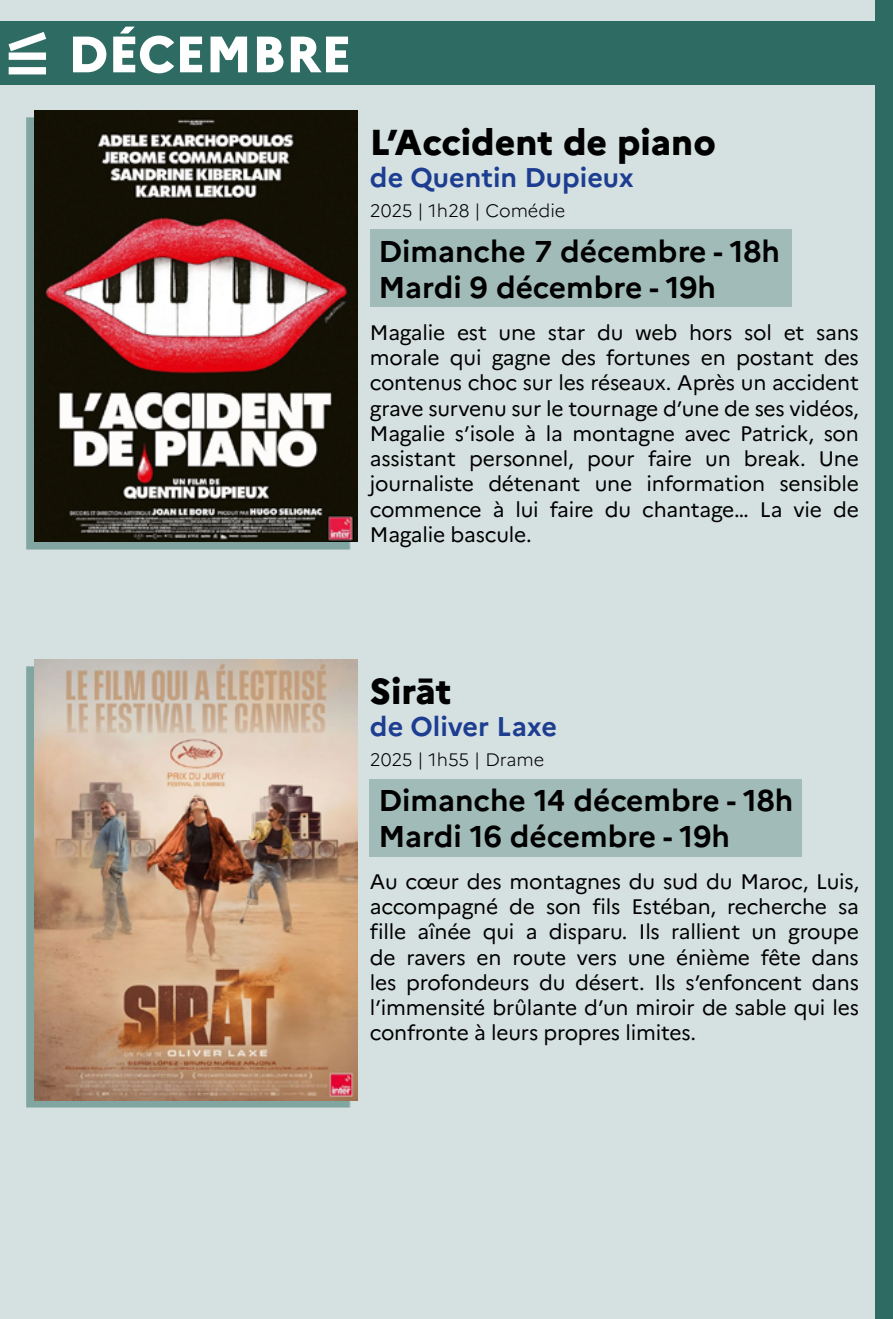
<style>
.page{position:relative;width:893px;height:1319px;background:#fff}
.page>*{position:absolute;margin:0;border:0;box-sizing:border-box;transform-origin:0 0}
.t1{font:800 51px "Marianne";color:#fff}
.t2{font:800 36px "Marianne";color:#000}
.t3{font:700 30px/36px "Marianne";color:#000}
.t4{font:700 27px "Marianne";color:#1d3d91}
.t5{font:21px/25.2px "Marianne";letter-spacing:-.01em;color:#000;text-align:justify}
.t6{font:300 18px "Marianne";color:#000}
</style>
<div class="page">
<div style="left:0;top:0;width:893px;height:1318px;background:#d5e1e0"></div>
<div style="left:876px;top:0;width:17px;height:1318px;background:#2e6b62"></div>
<div style="left:0;top:21px;width:893px;height:64px;background:#2e6b62"></div>
<svg style="left:9px;top:32px;width:37px;height:42px"></svg>
<div style="left:370px;top:779px;width:432px;height:77px;background:#a1bcb8"></div>
<div style="left:27px;top:665px;width:324px;height:442px;background:#2e6b62;opacity:.5"></div>
<img style="left:34px;top:659px;width:323px;height:440px">
<div style="left:370px;top:229px;width:422px;height:77px;background:#a1bcb8"></div>
<div style="left:27px;top:117px;width:324px;height:432px;background:#81a6a1"></div>
<img style="left:34px;top:111px;width:323px;height:431px">
<h1 class="t1" style="left:68px;top:15px;width:285px">DÉCEMBRE</h1>
<h2 class="t2" style="left:370px;top:114px;width:347px">L’Accident de piano</h2>
<p class="t4" style="left:370px;top:156px;width:265px">de Quentin Dupieux</p>
<p class="t6" style="left:370px;top:197px;width:197px">2025 | 1h28 | Comédie</p>
<h3 class="t3" style="left:378px;top:230px;width:403px">Dimanche 7 décembre - 18h<br>Mardi 9 décembre - 19h</h3>
<p class="t5" style="left:370px;top:318px;width:490px">Magalie est une star du web hors sol et sans morale qui gagne des fortunes en postant des contenus choc sur les réseaux. Après un accident grave survenu sur le tournage d’une de ses vidéos, Magalie s’isole à la montagne avec Patrick, son assistant personnel, pour faire un break. Une journaliste détenant une information sensible commence à lui faire du chantage… La vie de Magalie bascule.</p>
<h2 class="t2" style="left:370px;top:662px;width:83px">Sirāt</h2>
<p class="t4" style="left:370px;top:705px;width:189px">de Oliver Laxe</p>
<p class="t6" style="left:370px;top:745px;width:176px">2025 | 1h55 | Drame</p>
<h3 class="t3" style="left:378px;top:779px;width:416px">Dimanche 14 décembre - 18h<br>Mardi 16 décembre - 19h</h3>
<p class="t5" style="left:370px;top:867px;width:491px">Au cœur des montagnes du sud du Maroc, Luis, accompagné de son fils Estéban, recherche sa fille aînée qui a disparu. Ils rallient un groupe de ravers en route vers une énième fête dans les profondeurs du désert. Ils s’enfoncent dans l’immensité brûlante d’un miroir de sable qui les confronte à leurs propres limites.</p>
</div>
